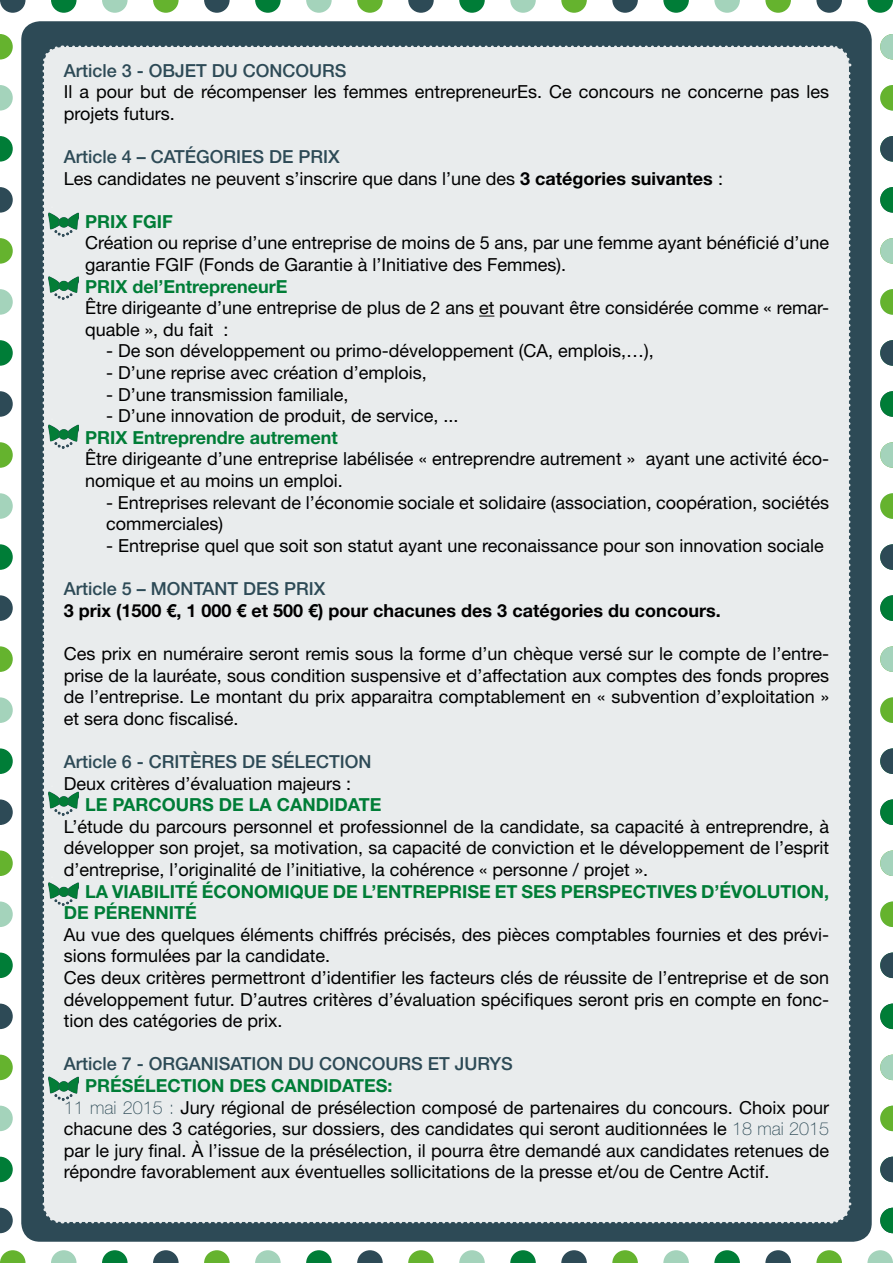
<style>
.page{position:relative;width:893px;height:1263px;background:#fff}
.page>*{position:absolute;margin:0;border:0;box-sizing:border-box;transform-origin:0 0}
.t1{font:18px/21.6px "Helvetica Neue LT Std";color:#000}
.t2{font:700 18px/21.6px "Helvetica Neue LT Std";color:#007d37}
.t3{font:500 18px "Helvetica Neue LT Std";color:#2d4a56}
.t4{font:700 18px "Helvetica Neue LT Std";color:#000}
.s1{font-weight:500;color:#2d4a56}
.s2{font-weight:700}
.s3{font-weight:700;color:#007d37}
.s4{font-weight:100;color:#2d4a56}
</style>
<div class="page">
<div style="left:22px;top:22px;width:849px;height:1219px;background:#2d4a56;border-radius:18px"></div>
<div style="left:42px;top:45px;width:810px;height:1179px;background:#e9eced"></div>
<svg style="left:867px;top:0;width:26px;height:13px"></svg>
<svg style="left:816px;top:0;width:26px;height:13px"></svg>
<svg style="left:765px;top:0;width:26px;height:13px"></svg>
<svg style="left:714px;top:0;width:26px;height:13px"></svg>
<svg style="left:663px;top:0;width:26px;height:13px"></svg>
<svg style="left:612px;top:0;width:26px;height:13px"></svg>
<svg style="left:561px;top:0;width:26px;height:13px"></svg>
<svg style="left:510px;top:0;width:26px;height:13px"></svg>
<svg style="left:459px;top:0;width:26px;height:13px"></svg>
<svg style="left:408px;top:0;width:26px;height:13px"></svg>
<svg style="left:357px;top:0;width:26px;height:13px"></svg>
<svg style="left:306px;top:0;width:26px;height:13px"></svg>
<svg style="left:255px;top:0;width:26px;height:13px"></svg>
<svg style="left:204px;top:0;width:26px;height:13px"></svg>
<svg style="left:153px;top:0;width:26px;height:13px"></svg>
<svg style="left:102px;top:0;width:26px;height:13px"></svg>
<svg style="left:51px;top:0;width:26px;height:13px"></svg>
<svg style="left:0;top:0;width:26px;height:13px"></svg>
<svg style="left:867px;top:1250px;width:26px;height:13px"></svg>
<svg style="left:816px;top:1250px;width:26px;height:13px"></svg>
<svg style="left:765px;top:1250px;width:26px;height:13px"></svg>
<svg style="left:714px;top:1250px;width:26px;height:13px"></svg>
<svg style="left:663px;top:1250px;width:26px;height:13px"></svg>
<svg style="left:612px;top:1250px;width:26px;height:13px"></svg>
<svg style="left:561px;top:1250px;width:26px;height:13px"></svg>
<svg style="left:510px;top:1250px;width:26px;height:13px"></svg>
<svg style="left:459px;top:1250px;width:26px;height:13px"></svg>
<svg style="left:408px;top:1250px;width:26px;height:13px"></svg>
<svg style="left:357px;top:1250px;width:26px;height:13px"></svg>
<svg style="left:306px;top:1250px;width:26px;height:13px"></svg>
<svg style="left:255px;top:1250px;width:26px;height:13px"></svg>
<svg style="left:204px;top:1250px;width:26px;height:13px"></svg>
<svg style="left:153px;top:1250px;width:26px;height:13px"></svg>
<svg style="left:102px;top:1250px;width:26px;height:13px"></svg>
<svg style="left:51px;top:1250px;width:26px;height:13px"></svg>
<svg style="left:0;top:1250px;width:26px;height:13px"></svg>
<svg style="left:880px;top:799px;width:13px;height:26px"></svg>
<svg style="left:880px;top:748px;width:13px;height:26px"></svg>
<svg style="left:880px;top:697px;width:13px;height:26px"></svg>
<svg style="left:880px;top:646px;width:13px;height:26px"></svg>
<svg style="left:880px;top:595px;width:13px;height:26px"></svg>
<svg style="left:880px;top:544px;width:13px;height:26px"></svg>
<svg style="left:880px;top:493px;width:13px;height:26px"></svg>
<svg style="left:880px;top:442px;width:13px;height:26px"></svg>
<svg style="left:880px;top:391px;width:13px;height:26px"></svg>
<svg style="left:880px;top:340px;width:13px;height:26px"></svg>
<svg style="left:880px;top:289px;width:13px;height:26px"></svg>
<svg style="left:880px;top:238px;width:13px;height:26px"></svg>
<svg style="left:880px;top:187px;width:13px;height:26px"></svg>
<svg style="left:880px;top:136px;width:13px;height:26px"></svg>
<svg style="left:880px;top:85px;width:13px;height:26px"></svg>
<svg style="left:880px;top:34px;width:13px;height:26px"></svg>
<svg style="left:880px;top:1157px;width:13px;height:25px"></svg>
<svg style="left:880px;top:1106px;width:13px;height:25px"></svg>
<svg style="left:880px;top:1054px;width:13px;height:26px"></svg>
<svg style="left:880px;top:1003px;width:13px;height:26px"></svg>
<svg style="left:880px;top:952px;width:13px;height:26px"></svg>
<svg style="left:880px;top:901px;width:13px;height:26px"></svg>
<svg style="left:880px;top:850px;width:13px;height:26px"></svg>
<svg style="left:880px;top:1208px;width:13px;height:25px"></svg>
<svg style="left:0;top:1208px;width:13px;height:25px"></svg>
<svg style="left:0;top:1157px;width:13px;height:25px"></svg>
<svg style="left:0;top:1106px;width:13px;height:25px"></svg>
<svg style="left:0;top:1054px;width:13px;height:26px"></svg>
<svg style="left:0;top:1003px;width:13px;height:26px"></svg>
<svg style="left:0;top:952px;width:13px;height:26px"></svg>
<svg style="left:0;top:901px;width:13px;height:26px"></svg>
<svg style="left:0;top:850px;width:13px;height:26px"></svg>
<svg style="left:0;top:799px;width:13px;height:26px"></svg>
<svg style="left:0;top:748px;width:13px;height:26px"></svg>
<svg style="left:0;top:697px;width:13px;height:26px"></svg>
<svg style="left:0;top:646px;width:13px;height:26px"></svg>
<svg style="left:0;top:595px;width:13px;height:26px"></svg>
<svg style="left:0;top:544px;width:13px;height:26px"></svg>
<svg style="left:0;top:493px;width:13px;height:26px"></svg>
<svg style="left:0;top:442px;width:13px;height:26px"></svg>
<svg style="left:0;top:391px;width:13px;height:26px"></svg>
<svg style="left:0;top:340px;width:13px;height:26px"></svg>
<svg style="left:0;top:289px;width:13px;height:26px"></svg>
<svg style="left:0;top:238px;width:13px;height:26px"></svg>
<svg style="left:0;top:187px;width:13px;height:26px"></svg>
<svg style="left:0;top:136px;width:13px;height:26px"></svg>
<svg style="left:0;top:85px;width:13px;height:26px"></svg>
<svg style="left:0;top:34px;width:13px;height:26px"></svg>
<img style="left:49px;top:206px;width:30px;height:30px">
<img style="left:49px;top:270px;width:30px;height:30px">
<img style="left:49px;top:419px;width:30px;height:30px">
<img style="left:49px;top:786px;width:30px;height:29px">
<img style="left:49px;top:876px;width:30px;height:30px">
<img style="left:49px;top:1071px;width:30px;height:29px">
<p class="t3" style="left:64px;top:59px;width:284px">Article 3 - OBJET DU CONCOURS</p>
<p class="t1" style="left:64px;top:81px;width:767px">Il a pour but de récompenser les femmes entrepreneurEs. Ce concours ne concerne pas les projets futurs.</p>
<p class="t1" style="left:64px;top:146px;width:661px"><span class="s1">Article 4 – CATÉGORIES DE PRIX<br></span>Les candidates ne peuvent s’inscrire que dans l’une des <span class="s2">3 catégories suivantes</span> :</p>
<p class="t2" style="left:85px;top:210px;width:89px">PRIX FGIF</p>
<p class="t1" style="left:85px;top:232px;width:746px">Création ou reprise d’une entreprise de moins de 5 ans, par une femme ayant bénéficié d’une garantie FGIF (Fonds de Garantie à l’Initiative des Femmes).</p>
<p class="t2" style="left:85px;top:275px;width:204px">PRIX del’EntrepreneurE</p>
<p class="t1" style="left:85px;top:297px;width:746px">Être dirigeante d’une entreprise de plus de 2 ans et pouvant être considérée comme « remar&shy;quable », du fait :</p>
<p class="t1" style="left:106px;top:340px;width:549px">- De son développement ou primo-développement (CA, emplois,…),</p>
<p class="t1" style="left:106px;top:362px;width:322px">- D’une reprise avec création d’emplois,</p>
<p class="t1" style="left:106px;top:383px;width:244px">- D’une transmission familiale,</p>
<p class="t1" style="left:106px;top:405px;width:354px">- D’une innovation de produit, de service, ...</p>
<p class="t2" style="left:85px;top:426px;width:254px">PRIX Entreprendre autrement</p>
<p class="t1" style="left:85px;top:448px;width:746px">Être dirigeante d’une entreprise labélisée « entreprendre autrement » ayant une activité éco&shy;nomique et au moins un emploi.</p>
<p class="t1" style="left:106px;top:491px;width:724px">- Entreprises relevant de l’économie sociale et solidaire (association, coopération, sociétés commerciales)</p>
<p class="t1" style="left:106px;top:534px;width:719px">- Entreprise quel que soit son statut ayant une reconaissance pour son innovation sociale</p>
<p class="t3" style="left:64px;top:578px;width:263px">Article 5 – MONTANT DES PRIX</p>
<p class="t4" style="left:64px;top:599px;width:658px">3 prix (1500 €, 1 000 € et 500 €) pour chacunes des 3 catégories du concours.</p>
<p class="t1" style="left:64px;top:642px;width:767px;text-align:justify">Ces prix en numéraire seront remis sous la forme d’un chèque versé sur le compte de l’entre&shy;prise de la lauréate, sous condition suspensive et d’affectation aux comptes des fonds propres de l’entreprise. Le montant du prix apparaitra comptablement en « subvention d’exploitation » et sera donc fiscalisé.</p>
<p class="t3" style="left:64px;top:751px;width:309px">Article 6 - CRITÈRES DE SÉLECTION</p>
<p class="t1" style="left:64px;top:772px;width:289px">Deux critères d’évaluation majeurs :</p>
<p class="t2" style="left:85px;top:793px;width:298px">LE PARCOURS DE LA CANDIDATE</p>
<p class="t1" style="left:64px;top:815px;width:767px;text-align:justify">L’étude du parcours personnel et professionnel de la candidate, sa capacité à entreprendre, à développer son projet, sa motivation, sa capacité de conviction et le développement de l’esprit d’entreprise, l’originalité de l’initiative, la cohérence « personne / projet ».</p>
<p class="t2" style="left:64px;top:880px;width:767px;text-indent:21px">LA VIABILITÉ ÉCONOMIQUE DE L’ENTREPRISE ET SES PERSPECTIVES D’ÉVOLUTION,<br>DE PÉRENNITÉ</p>
<p class="t1" style="left:64px;top:923px;width:767px">Au vue des quelques éléments chiffrés précisés, des pièces comptables fournies et des prévi&shy;sions formulées par la candidate.<br>Ces deux critères permettront d’identifier les facteurs clés de réussite de l’entreprise et de son développement futur. D’autres critères d’évaluation spécifiques seront pris en compte en fonc&shy;tion des catégories de prix.</p>
<p class="t3" style="left:64px;top:1053px;width:451px">Article 7 - ORGANISATION DU CONCOURS ET JURYS</p>
<p class="t1" style="left:64px;top:1074px;width:767px;text-indent:21px"><span class="s3">PRÉSÉLECTION DES CANDIDATES:<br></span><span class="s4">11 mai 2015 :</span> Jury régional de présélection composé de partenaires du concours. Choix pour chacune des 3 catégories, sur dossiers, des candidates qui seront auditionnées le <span class="s4">18 mai 2015 </span>par le jury final. À l’issue de la présélection, il pourra être demandé aux candidates retenues de répondre favorablement aux éventuelles sollicitations de la presse et/ou de Centre Actif.</p>
</div>
